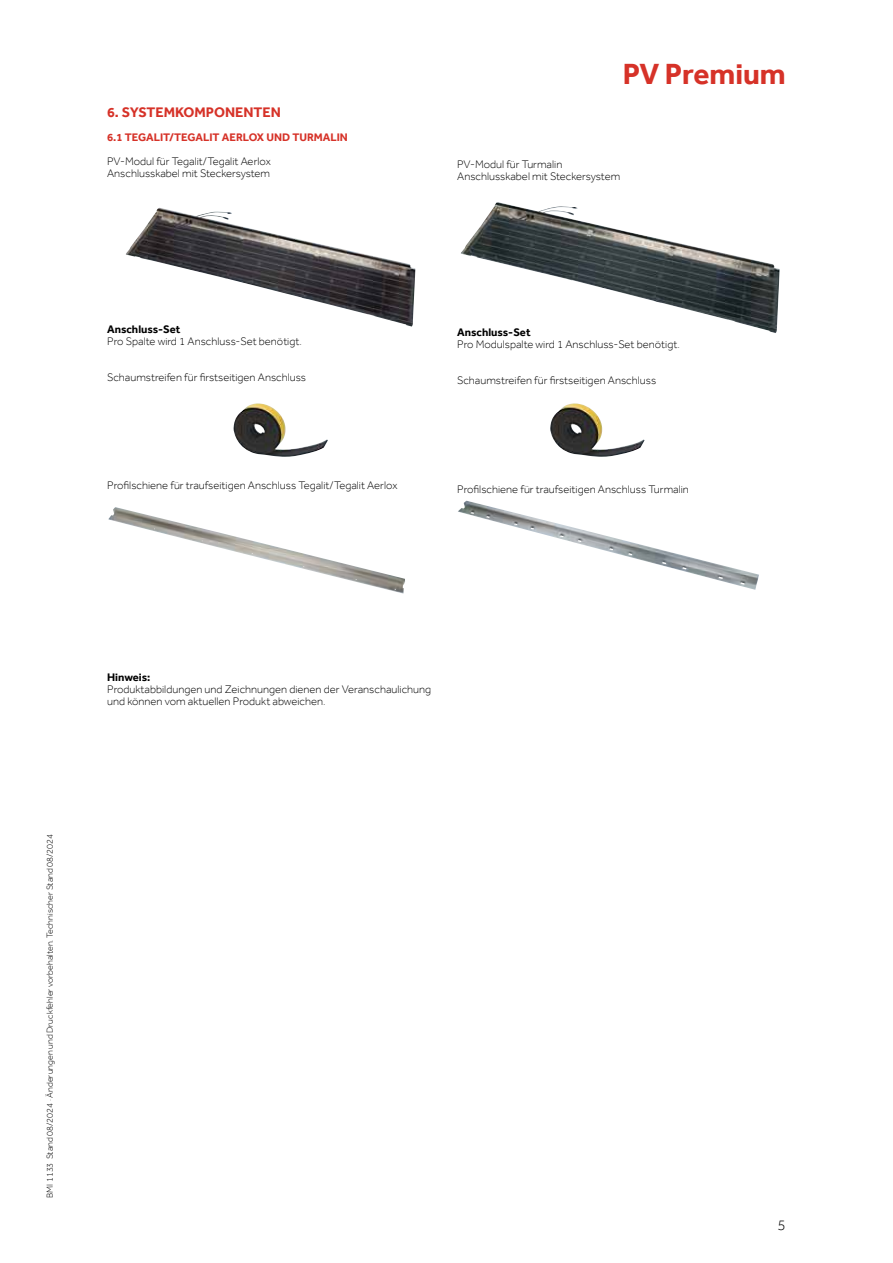
<style>
.page{position:relative;width:893px;height:1263px;background:#fff}
.page>*{position:absolute;margin:0;border:0;box-sizing:border-box;transform-origin:0 0}
.t1{font:700 30px "Effra";color:#d63228}
.t2{font:300 15px "Effra";color:#000}
.t3{font:700 14.25px "Effra";color:#d63228}
.t4{font:300 11.25px/12px "Effra";color:#000}
.t5{font:700 11.25px "Effra";color:#d63228}
.t6{font:700 11.25px "Effra";color:#000}
.t7{font:300 9px "Effra";color:#000}
</style>
<div class="page">
<img style="left:234px;top:403px;width:94px;height:54px">
<img style="left:550px;top:403px;width:95px;height:54px">
<img style="left:126px;top:208px;width:289px;height:119px">
<img style="left:108px;top:507px;width:297px;height:87px">
<img style="left:458px;top:501px;width:301px;height:89px">
<img style="left:461px;top:202px;width:319px;height:131px">
<p class="t3" style="left:107px;top:103px;width:175px">6. SYSTEMKOMPONENTEN</p>
<p class="t5" style="left:107px;top:130px;width:242px">6.1 TEGALIT/TEGALIT AERLOX UND TURMALIN</p>
<p class="t4" style="left:107px;top:155px;width:165px">PV-Modul für Tegalit/Tegalit Aerlox<br>Anschlusskabel mit Steckersystem</p>
<p class="t6" style="left:107px;top:322px;width:75px">Anschluss-Set</p>
<p class="t4" style="left:107px;top:335px;width:196px">Pro Spalte wird 1 Anschluss-Set benötigt.</p>
<p class="t4" style="left:107px;top:371px;width:200px">Schaumstreifen für firstseitigen Anschluss</p>
<p class="t4" style="left:107px;top:479px;width:292px">Profilschiene für traufseitigen Anschluss Tegalit/Tegalit Aerlox</p>
<h1 class="t1" style="left:623px;top:56px;width:164px">PV Premium</h1>
<p class="t4" style="left:457px;top:159px;width:164px">PV-Modul für Turmalin<br>Anschlusskabel mit Steckersystem</p>
<p class="t6" style="left:457px;top:326px;width:75px">Anschluss-Set</p>
<p class="t4" style="left:457px;top:339px;width:224px">Pro Modulspalte wird 1 Anschluss-Set benötigt.</p>
<p class="t4" style="left:457px;top:375px;width:200px">Schaumstreifen für firstseitigen Anschluss</p>
<p class="t4" style="left:457px;top:483px;width:233px">Profilschiene für traufseitigen Anschluss Turmalin</p>
<p class="t7" style="left:44px;top:1198px;width:366px;rotate:-90deg">BMI 1133 Stand 08/2024 · Änderungen und Druckfehler vorbehalten. Technischer Stand 08/2024</p>
<p class="t6" style="left:107px;top:670px;width:45px">Hinweis:</p>
<p class="t4" style="left:107px;top:683px;width:326px">Produktabbildungen und Zeichnungen dienen der Veranschaulichung und können vom aktuellen Produkt abweichen.</p>
<h2 class="t2" style="left:778px;top:1216px;width:10px">5</h2>
</div>
